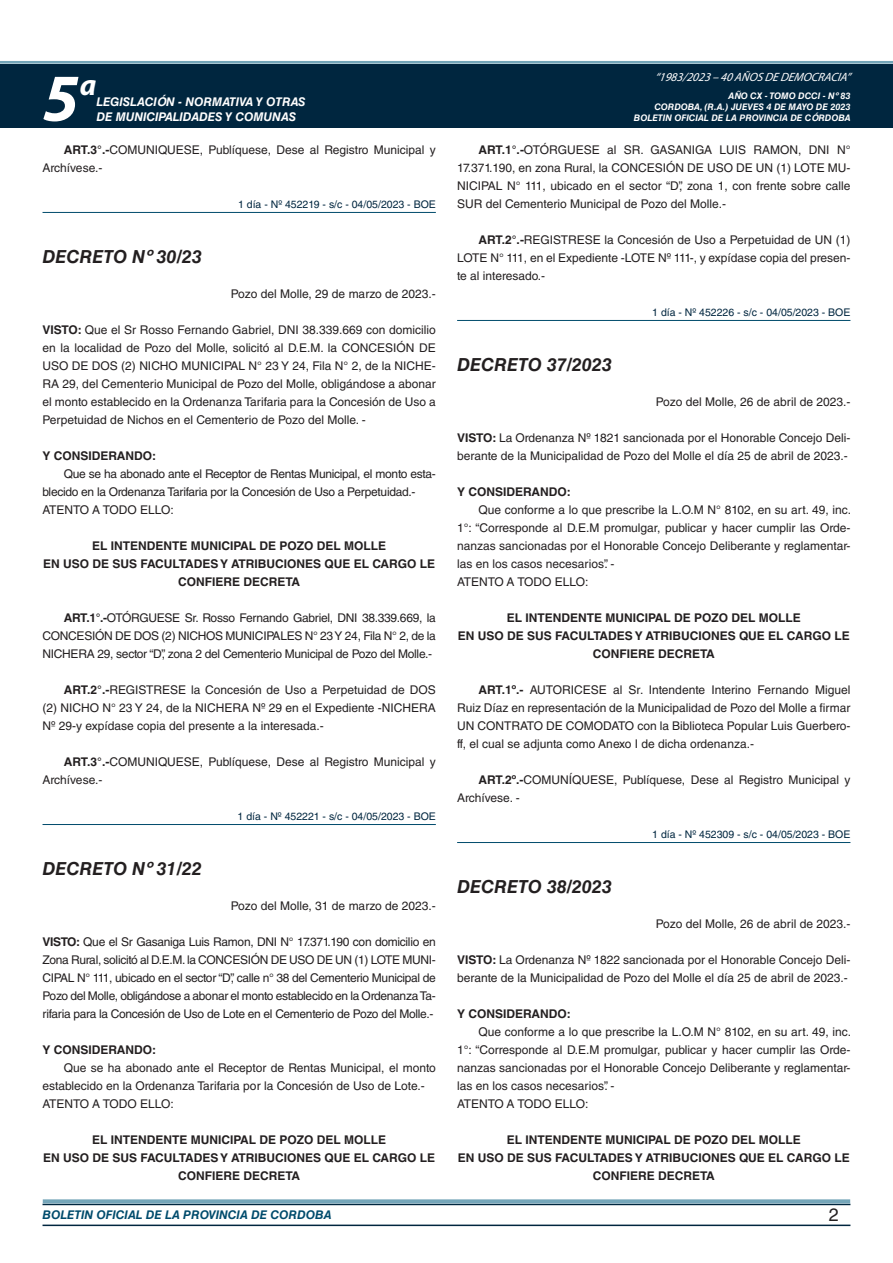
<style>
.page{position:relative;width:893px;height:1263px;background:#fff}
.page>*{position:absolute;margin:0;border:0;box-sizing:border-box;transform-origin:0 0}
.t1{font:italic 700 67.5px "Myriad Pro";color:#fff}
.t2{font:italic 700 30px "Myriad Pro";color:#fff}
.NOMBRE_DE_MINISTERIO{font:italic 700 18px "Helvetica LT Std";color:#231f20}
.t3{font:18px "Helvetica LT Std";color:#231f20}
.BASE{font:12px/18px "Helvetica LT Std";color:#231f20;text-align:justify}
.RESUELVE{font:700 12px/18px "Helvetica LT Std";color:#231f20;text-align:center}
.FECHA{font:12px "Helvetica LT Std";color:#231f20}
.BASE-2{font:12px/18px "Helvetica LT Std";letter-spacing:-.025em;color:#231f20}
.BASE-3{font:700 12px "Helvetica LT Std";color:#231f20}
.t4{font:italic 700 12px "Helvetica LT Std";color:#fff}
.t5{font:italic 700 12px "Helvetica LT Std";color:#004b6c}
.t6{font:italic 12px "Myriad Pro";color:#fff}
.FECHA_DE_VENCIMIENTO{font:10.5px "Helvetica LT Std";color:#00263f}
.t7{font:italic 700 9px/10.8px "Helvetica LT Std";color:#fff;text-align:right}
.s1{font-weight:700}
</style>
<div class="page">
<div style="left:0;top:61px;width:893px;height:6px;background:#fff;opacity:.75"></div>
<div style="left:0;top:64px;width:893px;height:64px;background:#00263f"></div>
<hr style="left:43px;top:1224px;width:807px;height:2px;background:#00263f">
<div style="left:42px;top:1198px;width:809px;height:8px;background:#fff;opacity:.75"></div>
<hr style="left:43px;top:212px;width:393px;height:1px;background:#004b6c">
<hr style="left:43px;top:824px;width:393px;height:1px;background:#004b6c">
<hr style="left:457px;top:320px;width:393px;height:1px;background:#004b6c">
<hr style="left:457px;top:842px;width:393px;height:1px;background:#004b6c">
<h1 class="t1" style="left:43px;top:54px;width:38px">5</h1>
<h2 class="t2" style="left:80px;top:66px;width:18px">a</h2>
<p class="t4" style="left:96px;top:95px;width:211px">LEGISLACIÓN - NORMATIVA Y OTRAS</p>
<p class="t4" style="left:96px;top:109px;width:201px">DE MUNICIPALIDADES Y COMUNAS</p>
<p class="BASE" style="left:43px;top:141px;width:395px;text-indent:21px"><span class="s1">ART.3°.-</span>COMUNIQUESE, Publíquese, Dese al Registro Municipal y<br>Archívese.-</p>
<p class="FECHA_DE_VENCIMIENTO" style="left:238px;top:198px;width:199px">1 día - Nº 452219 - s/c - 04/05/2023 - BOE</p>
<p class="NOMBRE_DE_MINISTERIO" style="left:43px;top:246px;width:161px">DECRETO Nº 30/23</p>
<p class="FECHA" style="left:231px;top:287px;width:206px">Pozo del Molle, 29 de marzo de 2023.-</p>
<p class="BASE" style="left:43px;top:321px;width:395px"><span class="s1">VISTO:</span> Que el Sr Rosso Fernando Gabriel, DNI 38.339.669 con domicilio en la localidad de Pozo del Molle, solicitó al D.E.M. la CONCESIÓN DE USO DE DOS (2) NICHO MUNICIPAL N° 23 Y 24, Fila N° 2, de la NICHE-RA 29, del Cementerio Municipal de Pozo del Molle, obligándose a abonar el monto establecido en la Ordenanza Tarifaria para la Concesión de Uso a Perpetuidad de Nichos en el Cementerio de Pozo del Molle. -</p>
<p class="BASE-3" style="left:43px;top:448px;width:115px">Y CONSIDERANDO:</p>
<p class="BASE-2" style="left:43px;top:465px;width:395px;text-indent:21px">Que se ha abonado ante el Receptor de Rentas Municipal, el monto esta&shy;blecido en la Ordenanza Tarifaria por la Concesión de Uso a Perpetuidad.-</p>
<p class="BASE" style="left:43px;top:501px;width:133px">ATENTO A TODO ELLO:</p>
<p class="RESUELVE" style="left:92px;top:536px;width:296px">EL INTENDENTE MUNICIPAL DE POZO DEL MOLLE</p>
<p class="RESUELVE" style="left:43px;top:554px;width:393px">EN USO DE SUS FACULTADES Y ATRIBUCIONES QUE EL CARGO LE<br>CONFIERE DECRETA</p>
<p class="BASE" style="left:43px;top:609px;width:395px;text-indent:21px"><span class="s1">ART.1°.-</span>OTÓRGUESE Sr. Rosso Fernando Gabriel, DNI 38.339.669, la CONCESIÓN DE DOS (2) NICHOS MUNICIPALES N° 23 Y 24, Fila N° 2, de la NICHERA 29, sector “D”, zona 2 del Cementerio Municipal de Pozo del Molle.-</p>
<p class="BASE" style="left:43px;top:681px;width:395px;text-indent:21px"><span class="s1">ART.2°.-</span>REGISTRESE la Concesión de Uso a Perpetuidad de DOS (2) NICHO N° 23 Y 24, de la NICHERA Nº 29 en el Expediente -NICHERA Nº 29-y expídase copia del presente a la interesada.-</p>
<p class="BASE" style="left:43px;top:753px;width:395px;text-indent:21px"><span class="s1">ART.3°.-</span>COMUNIQUESE, Publíquese, Dese al Registro Municipal y<br>Archívese.-</p>
<p class="FECHA_DE_VENCIMIENTO" style="left:238px;top:810px;width:200px">1 día - Nº 452221 - s/c - 04/05/2023 - BOE</p>
<p class="NOMBRE_DE_MINISTERIO" style="left:43px;top:858px;width:161px">DECRETO Nº 31/22</p>
<p class="FECHA" style="left:231px;top:899px;width:206px">Pozo del Molle, 31 de marzo de 2023.-</p>
<p class="BASE" style="left:43px;top:933px;width:395px"><span class="s1">VISTO:</span> Que el Sr Gasaniga Luis Ramon, DNI N° 17.371.190 con domicilio en Zona Rural, solicitó al D.E.M. la CONCESIÓN DE USO DE UN (1) LOTE MUNI-CIPAL N° 111, ubicado en el sector “D”, calle n° 38 del Cementerio Municipal de Pozo del Molle, obligándose a abonar el monto establecido en la Ordenanza Ta&shy;rifaria para la Concesión de Uso de Lote en el Cementerio de Pozo del Molle.-</p>
<p class="BASE-3" style="left:43px;top:1042px;width:115px">Y CONSIDERANDO:</p>
<p class="BASE" style="left:43px;top:1059px;width:395px;text-indent:21px">Que se ha abonado ante el Receptor de Rentas Municipal, el monto establecido en la Ordenanza Tarifaria por la Concesión de Uso de Lote.-</p>
<p class="BASE" style="left:43px;top:1095px;width:133px">ATENTO A TODO ELLO:</p>
<p class="RESUELVE" style="left:92px;top:1130px;width:296px">EL INTENDENTE MUNICIPAL DE POZO DEL MOLLE</p>
<p class="RESUELVE" style="left:43px;top:1148px;width:393px">EN USO DE SUS FACULTADES Y ATRIBUCIONES QUE EL CARGO LE<br>CONFIERE DECRETA</p>
<p class="t6" style="left:655px;top:70px;width:197px">“ 1983/2023 – 40 AÑOS DE DEMOCRACIA”</p>
<p class="t7" style="left:634px;top:91px;width:218px">AÑO CX - TOMO DCCI - Nº 83<br>CORDOBA, (R.A.) JUEVES 4 DE MAYO DE 2023<br>BOLETIN OFICIAL DE LA PROVINCIA DE CÓRDOBA</p>
<p class="BASE" style="left:457px;top:141px;width:395px;text-indent:21px"><span class="s1">ART.1°.-</span>OTÓRGUESE al SR. GASANIGA LUIS RAMON, DNI N° 17.371.190, en zona Rural, la CONCESIÓN DE USO DE UN (1) LOTE MU-NICIPAL N° 111, ubicado en el sector “D”, zona 1, con frente sobre calle SUR del Cementerio Municipal de Pozo del Molle.-</p>
<p class="BASE" style="left:457px;top:231px;width:395px;text-indent:21px"><span class="s1">ART.2°.-</span>REGISTRESE la Concesión de Uso a Perpetuidad de UN (1)<br>LOTE N° 111, en el Expediente -LOTE Nº 111-, y expídase copia del presen&shy;te al interesado.-</p>
<p class="FECHA_DE_VENCIMIENTO" style="left:652px;top:306px;width:200px">1 día - Nº 452226 - s/c - 04/05/2023 - BOE</p>
<p class="NOMBRE_DE_MINISTERIO" style="left:457px;top:354px;width:156px">DECRETO 37/2023</p>
<p class="FECHA" style="left:656px;top:395px;width:196px">Pozo del Molle, 26 de abril de 2023.-</p>
<p class="BASE" style="left:457px;top:429px;width:395px"><span class="s1">VISTO:</span> La Ordenanza Nº 1821 sancionada por el Honorable Concejo Deli&shy;berante de la Municipalidad de Pozo del Molle el día 25 de abril de 2023.-</p>
<p class="BASE-3" style="left:457px;top:484px;width:115px">Y CONSIDERANDO:</p>
<p class="BASE" style="left:457px;top:501px;width:396px;text-indent:21px">Que conforme a lo que prescribe la L.O.M N° 8102, en su art. 49, inc.<br>1°: “Corresponde al D.E.M promulgar, publicar y hacer cumplir las Orde&shy;nanzas sancionadas por el Honorable Concejo Deliberante y reglamentar&shy;las en los casos necesarios”. -</p>
<p class="BASE" style="left:457px;top:573px;width:133px">ATENTO A TODO ELLO:</p>
<p class="RESUELVE" style="left:507px;top:608px;width:296px">EL INTENDENTE MUNICIPAL DE POZO DEL MOLLE</p>
<p class="RESUELVE" style="left:458px;top:626px;width:393px">EN USO DE SUS FACULTADES Y ATRIBUCIONES QUE EL CARGO LE<br>CONFIERE DECRETA</p>
<p class="BASE" style="left:457px;top:681px;width:395px;text-indent:21px"><span class="s1">ART.1º.-</span> AUTORICESE al Sr. Intendente Interino Fernando Miguel Ruiz Díaz en representación de la Municipalidad de Pozo del Molle a firmar UN CONTRATO DE COMODATO con la Biblioteca Popular Luis Guerbero&shy;ff, el cual se adjunta como Anexo I de dicha ordenanza.-</p>
<p class="BASE" style="left:457px;top:771px;width:395px;text-indent:21px"><span class="s1">ART.2º.-</span>COMUNÍQUESE, Publíquese, Dese al Registro Municipal y<br>Archívese. -</p>
<p class="FECHA_DE_VENCIMIENTO" style="left:652px;top:828px;width:200px">1 día - Nº 452309 - s/c - 04/05/2023 - BOE</p>
<p class="NOMBRE_DE_MINISTERIO" style="left:457px;top:876px;width:156px">DECRETO 38/2023</p>
<p class="FECHA" style="left:656px;top:917px;width:196px">Pozo del Molle, 26 de abril de 2023.-</p>
<p class="BASE" style="left:457px;top:951px;width:395px"><span class="s1">VISTO:</span> La Ordenanza Nº 1822 sancionada por el Honorable Concejo Deli&shy;berante de la Municipalidad de Pozo del Molle el día 25 de abril de 2023.-</p>
<p class="BASE-3" style="left:457px;top:1006px;width:115px">Y CONSIDERANDO:</p>
<p class="BASE" style="left:457px;top:1023px;width:396px;text-indent:21px">Que conforme a lo que prescribe la L.O.M N° 8102, en su art. 49, inc.<br>1°: “Corresponde al D.E.M promulgar, publicar y hacer cumplir las Orde&shy;nanzas sancionadas por el Honorable Concejo Deliberante y reglamentar&shy;las en los casos necesarios”. -</p>
<p class="BASE" style="left:457px;top:1095px;width:133px">ATENTO A TODO ELLO:</p>
<p class="RESUELVE" style="left:507px;top:1130px;width:296px">EL INTENDENTE MUNICIPAL DE POZO DEL MOLLE</p>
<p class="RESUELVE" style="left:458px;top:1148px;width:393px">EN USO DE SUS FACULTADES Y ATRIBUCIONES QUE EL CARGO LE<br>CONFIERE DECRETA</p>
<p class="t5" style="left:43px;top:1208px;width:290px">BOLETIN OFICIAL DE LA PROVINCIA DE CORDOBA</p>
<p class="t3" style="left:829px;top:1204px;width:12px">2</p>
</div>
